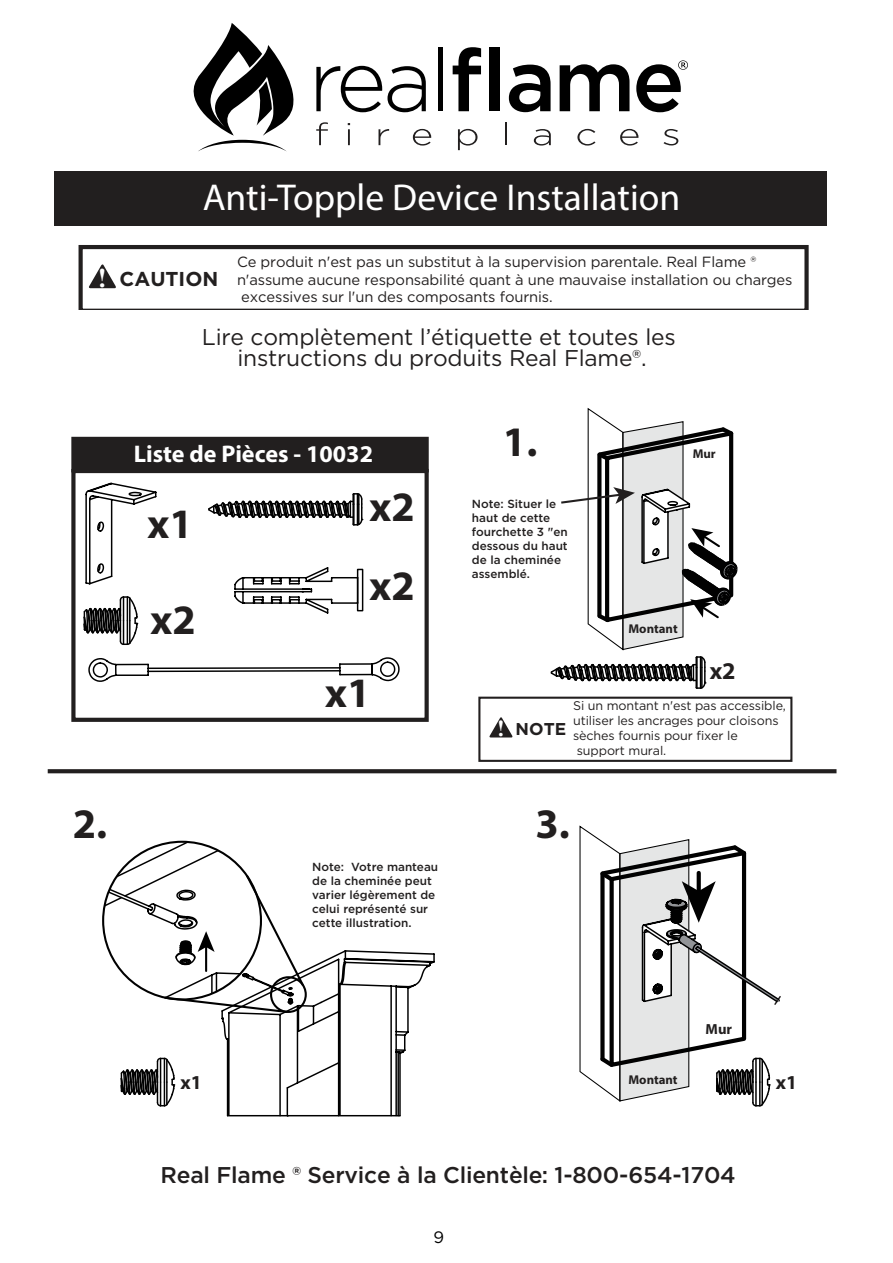
<style>
.page{position:relative;width:893px;height:1263px;background:#fff}
.page>*{position:absolute;margin:0;border:0;box-sizing:border-box;transform-origin:0 0}
.t1{font:700 42.15px "Myriad Pro";color:#221f1f}
.t2{font:700 42px/79.3px "Myriad Pro";color:#221f1f}
.t3{font:37.5px "Myriad Pro";color:#fff}
.t4{font:700 24.15px "Myriad Pro";color:#fff}
.t5{font:700 24.15px "Myriad Pro";color:#221f1f}
.t6{font:22.8px/21.5px "Gotham";letter-spacing:-.01em;color:#221f1f;text-align:center}
.t7{font:500 22.8px "Gotham";letter-spacing:-.01em;color:#221f1f}
.t8{font:700 20.1px "Gotham";color:#221f1f}
.t9{font:700 19.8px "Myriad Pro";color:#221f1f}
.t10{font:700 17.1px "Gotham";color:#221f1f}
.t11{font:16.5px "Gotham";color:#000}
.t12{font:14.7px/17.7px "Gotham";letter-spacing:-.01em;color:#221f1f}
.t13{font:700 14.7px "Myriad Pro";color:#221f1f}
.t14{font:700 12.75px "Myriad Pro";color:#221f1f}
.t15{font:12.6px/15px "Gotham";letter-spacing:-.01em;color:#221f1f}
.t16{font:500 11.7px/14.1px "Gotham";color:#221f1f}
.s1{font-family:"Times New Roman";font-size:26.85px;color:#fff}
.s2{font-family:"Times New Roman";font-size:22.8px;color:#fff}
</style>
<div class="page">
<div style="left:71px;top:437px;width:357px;height:35px;background:#221f1f"></div>
<div style="left:54px;top:171px;width:772px;height:55px;background:#221f1f"></div>
<svg style="left:48px;top:769px;width:788px;height:4px;background:#2b2828"></svg>
<svg style="left:78px;top:245px;width:730px;height:64px"></svg>
<svg style="left:489px;top:717px;width:24px;height:21px"></svg>
<div style="left:478px;top:697px;width:314px;height:65px;border:2px solid #221f1f"></div>
<svg style="left:316px;top:66px;width:110px;height:46px"></svg>
<hr style="left:438px;top:48px;width:4px;height:63px;background:#000">
<svg style="left:452px;top:47px;width:29px;height:64px"></svg>
<div style="left:489px;top:48px;width:11px;height:63px;background:#000"></div>
<svg style="left:509px;top:65px;width:41px;height:47px"></svg>
<svg style="left:559px;top:64px;width:70px;height:47px"></svg>
<svg style="left:636px;top:60px;width:52px;height:52px"></svg>
<svg style="left:193px;top:23px;width:101px;height:129px"></svg>
<svg style="left:316px;top:122px;width:12px;height:23px"></svg>
<svg style="left:348px;top:123px;width:2px;height:22px"></svg>
<svg style="left:378px;top:129px;width:11px;height:16px"></svg>
<svg style="left:413px;top:129px;width:18px;height:17px"></svg>
<svg style="left:458px;top:129px;width:19px;height:21px"></svg>
<hr style="left:505px;top:122px;width:2px;height:23px;background:#221f1f">
<svg style="left:534px;top:129px;width:17px;height:17px"></svg>
<svg style="left:577px;top:129px;width:18px;height:17px"></svg>
<svg style="left:620px;top:129px;width:18px;height:17px"></svg>
<svg style="left:663px;top:129px;width:15px;height:16px"></svg>
<svg style="left:550px;top:408px;width:188px;height:281px"></svg>
<div style="left:71px;top:469px;width:357px;height:253px;border:4px solid #221f1f"></div>
<svg style="left:208px;top:493px;width:155px;height:33px"></svg>
<svg style="left:88px;top:657px;width:312px;height:25px"></svg>
<svg style="left:85px;top:482px;width:72px;height:103px"></svg>
<svg style="left:234px;top:567px;width:125px;height:47px"></svg>
<div style="left:357px;top:569px;width:6px;height:42px;border:1px solid #010101"></div>
<svg style="left:83px;top:596px;width:55px;height:49px"></svg>
<svg style="left:579px;top:825px;width:202px;height:282px"></svg>
<svg style="left:103px;top:842px;width:332px;height:275px"></svg>
<h3 class="t3" style="left:203px;top:174px;width:479px">Anti-Topple Device Installation</h3>
<p class="t12" style="left:237px;top:252px;width:557px">Ce produit n'est pas un substitut à la supervision parentale. Real Flame ® n'assume aucune responsabilité quant à une mauvaise installation ou charges excessives sur l'un des composants fournis.</p>
<h3 class="t8" style="left:98px;top:265px;width:122px"><span class="s1">!</span> CAUTION</h3>
<h3 class="t6" style="left:202px;top:325px;width:475px">Lire complètement l’étiquette et toutes les instructions du produits Real Flame®.</h3>
<h3 class="t4" style="left:134px;top:438px;width:241px">Liste de Pièces - 10032</h3>
<h2 class="t2" style="left:148px;top:482px;width:47px">x1</h2>
<h2 class="t2" style="left:150px;top:579px;width:47px">x2</h2>
<h2 class="t2" style="left:369px;top:466px;width:47px">x2 x2</h2>
<h1 class="t1" style="left:503px;top:414px;width:36px">1.</h1>
<p class="t16" style="left:472px;top:497px;width:97px">Note: Situer le haut de cette fourchette 3 "en dessous du haut de la cheminée assemblé.</p>
<p class="t14" style="left:692px;top:445px;width:25px">Mur</p>
<p class="t14" style="left:628px;top:621px;width:51px">Montant</p>
<h2 class="t2" style="left:325px;top:652px;width:47px">x1</h2>
<h3 class="t5" style="left:709px;top:655px;width:27px">x2</h3>
<p class="t10" style="left:497px;top:718px;width:71px"><span class="s2">!</span> NOTE</p>
<p class="t15" style="left:573px;top:697px;width:214px">Si un montant n'est pas accessible, utiliser les ancrages pour cloisons sèches fournis pour fixer le support mural.</p>
<h1 class="t1" style="left:73px;top:796px;width:36px">2.</h1>
<h1 class="t1" style="left:535px;top:796px;width:36px">3.</h1>
<h3 class="t9" style="left:180px;top:1070px;width:23px">x1</h3>
<p class="t16" style="left:312px;top:859px;width:127px">Note: Votre manteau de la cheminée peut varier légèrement de celui représenté sur cette illustration.</p>
<p class="t14" style="left:628px;top:1072px;width:51px">Montant</p>
<p class="t13" style="left:705px;top:1019px;width:28px">Mur</p>
<h3 class="t7" style="left:160px;top:1160px;width:576px">Real Flame ® Service à la Clientèle: 1-800-654-1704</h3>
<p class="t11" style="left:433px;top:1227px;width:12px">9</p>
<h3 class="t9" style="left:776px;top:1070px;width:23px">x1</h3>
</div>
